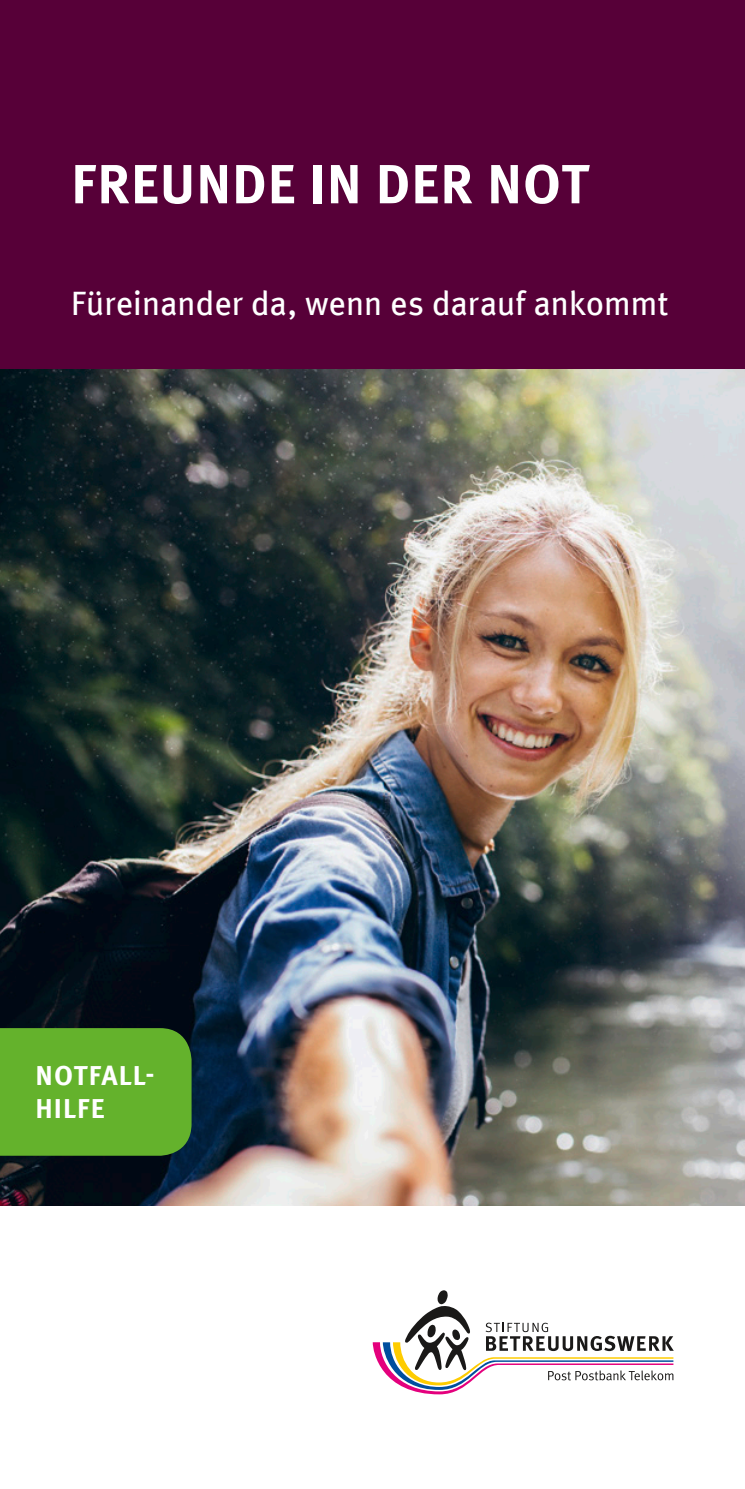
<style>
.page{position:relative;width:745px;height:1489px;background:#fff}
.page>*{position:absolute;margin:0;border:0;box-sizing:border-box;transform-origin:0 0}
.t1{font:700 55px "Meta OT";letter-spacing:.02em;color:#fff}
.t2{font:33.75px "Meta OT";letter-spacing:-.01em;color:#fff}
.t3{font:700 27.5px/33px "Meta OT";letter-spacing:.035em;color:#fff}
</style>
<div class="page">
<img style="left:0;top:369px;width:744px;height:836px">
<div style="left:0;top:1028px;width:191px;height:127px;background:#64b22c"></div>
<div style="left:0;top:0;width:744px;height:369px;background:#570038"></div>
<svg style="left:372px;top:1290px;width:301px;height:104px"></svg>
<h1 class="t1" style="left:71px;top:149px;width:519px">FREUNDE IN DER NOT</h1>
<p class="t2" style="left:71px;top:282px;width:598px">Füreinander da, wenn es darauf ankommt</p>
<p class="t3" style="left:36px;top:1058px;width:120px">NOTFALL-<br>HILFE</p>
</div>
